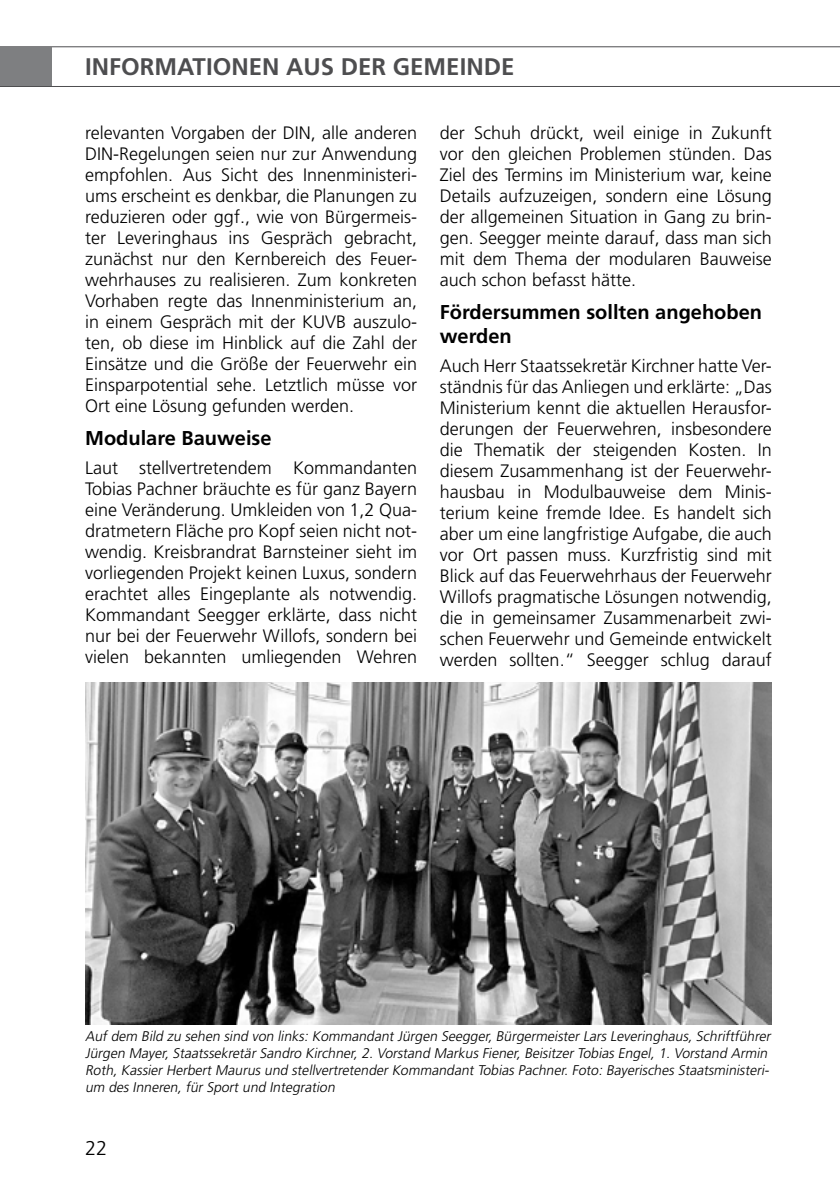
<style>
.page{position:relative;width:840px;height:1191px;background:#fff}
.page>*{position:absolute;margin:0;border:0;box-sizing:border-box;transform-origin:0 0}
.t1{font:700 24px "Frutiger LT Std";color:#4e4e50}
.t2{font:700 20px/24px "Frutiger LT Std";color:#000}
.t3{font:300 20px "Frutiger LT Std";color:#000}
.t4{font:300 18px/21px "Frutiger LT Std";color:#000;text-align:justify}
.t5{font:italic 300 14px/16.8px "Frutiger LT Std";color:#000}
</style>
<div class="page">
<hr style="left:0;top:86px;width:839px;height:1px;background:#4e4e50">
<hr style="left:0;top:46px;width:839px;height:1px;background:#4e4e50">
<div style="left:0;top:47px;width:51px;height:39px;background:#7e7f81"></div>
<img style="left:85px;top:682px;width:686px;height:342px">
<h1 class="t1" style="left:85px;top:52px;width:23px">INFO</h1>
<h1 class="t1" style="left:140px;top:52px;width:376px">RMATIONEN AUS DER GEMEINDE</h1>
<p class="t4" style="left:85px;top:123px;width:333px">relevanten Vorgaben der DIN, alle anderen DIN-Regelungen seien nur zur Anwendung empfohlen. Aus Sicht des Innenministeri&shy;ums erscheint es denkbar, die Planungen zu reduzieren oder ggf., wie von Bürgermeis&shy;ter Leveringhaus ins Gespräch gebracht, zunächst nur den Kernbereich des Feuer&shy;wehrhauses zu realisieren. Zum konkreten Vorhaben regte das Innenministerium an, in einem Gespräch mit der KUVB auszulo&shy;ten, ob diese im Hinblick auf die Zahl der Einsätze und die Größe der Feuerwehr ein Einsparpotential sehe. Letztlich müsse vor Ort eine Lösung gefunden werden.</p>
<p class="t2" style="left:85px;top:426px;width:188px">Modulare Bauweise</p>
<p class="t4" style="left:85px;top:458px;width:333px">Laut stellvertretendem Kommandanten Tobias Pachner bräuchte es für ganz Bayern eine Veränderung. Umkleiden von 1,2 Qua&shy;dratmetern Fläche pro Kopf seien nicht not&shy;wendig. Kreisbrandrat Barnsteiner sieht im vorliegenden Projekt keinen Luxus, sondern erachtet alles Eingeplante als notwendig.<br>Kommandant Seegger erklärte, dass nicht nur bei der Feuerwehr Willofs, sondern bei vielen bekannten umliegenden Wehren</p>
<p class="t4" style="left:439px;top:123px;width:333px">der Schuh drückt, weil einige in Zukunft vor den gleichen Problemen stünden. Das Ziel des Termins im Ministerium war, keine Details aufzuzeigen, sondern eine Lösung der allgemeinen Situation in Gang zu brin&shy;gen. Seegger meinte darauf, dass man sich mit dem Thema der modularen Bauweise auch schon befasst hätte.</p>
<p class="t2" style="left:439px;top:300px;width:323px">Fördersummen sollten angehoben werden</p>
<p class="t4" style="left:439px;top:356px;width:333px">Auch Herr Staatssekretär Kirchner hatte Ver&shy;ständnis für das Anliegen und erklärte: „Das Ministerium kennt die aktuellen Herausfor&shy;derungen der Feuerwehren, insbesondere die Thematik der steigenden Kosten. In diesem Zusammenhang ist der Feuerwehr&shy;hausbau in Modulbauweise dem Minis&shy;terium keine fremde Idee. Es handelt sich aber um eine langfristige Aufgabe, die auch vor Ort passen muss. Kurzfristig sind mit Blick auf das Feuerwehrhaus der Feuerwehr Willofs pragmatische Lösungen notwendig, die in gemeinsamer Zusammenarbeit zwi&shy;schen Feuerwehr und Gemeinde entwickelt werden sollten.“ Seegger schlug darauf</p>
<p class="t5" style="left:85px;top:1028px;width:689px">Auf dem Bild zu sehen sind von links: Kommandant Jürgen Seegger, Bürgermeister Lars Leveringhaus, Schriftführer Jürgen Mayer, Staatssekretär Sandro Kirchner, 2. Vorstand Markus Fiener, Beisitzer Tobias Engel, 1. Vorstand Armin Roth, Kassier Herbert Maurus und stellvertretender Kommandant Tobias Pachner. Foto: Bayerisches Staatsministeri&shy;um des Inneren, für Sport und Integration</p>
<p class="t3" style="left:85px;top:1136px;width:24px">22</p>
</div>
